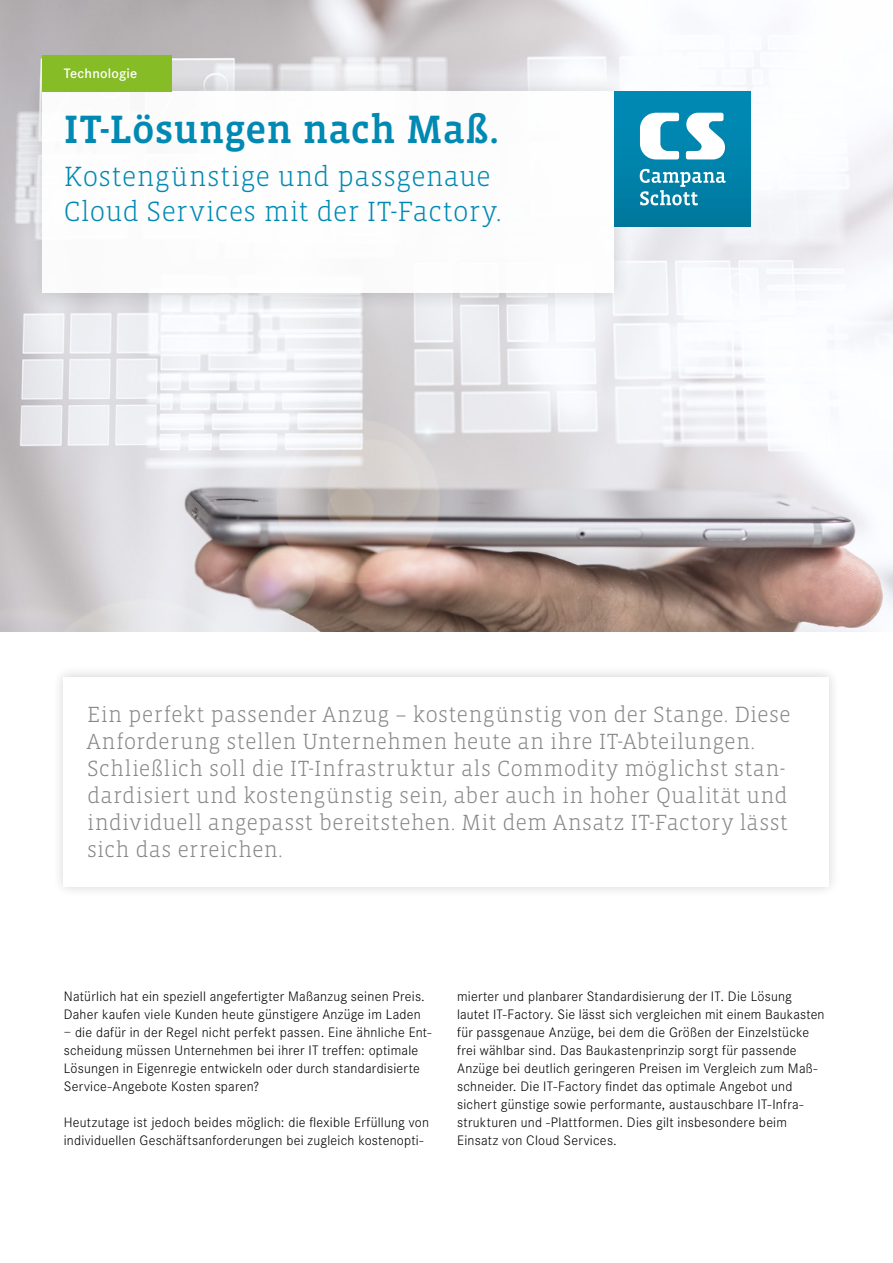
<style>
.page{position:relative;width:893px;height:1263px;background:#fff}
.page>*{position:absolute;margin:0;border:0;box-sizing:border-box;transform-origin:0 0}
.t1{font:500 40.5px "Vista Slab OT";letter-spacing:.005em;color:#0089b3}
.t2{font:300 28.5px/34.5px "Vista Slab OT";letter-spacing:.005em;color:#0089b3}
.t3{font:300 22.5px/27px "Vista Slab OT";letter-spacing:.01em;color:#878787}
.t4{font:300 14.25px/18px "Corporate S";letter-spacing:.015em;color:#000}
.t5{font:600 14.25px "Corporate S";letter-spacing:.015em;color:#fff}
</style>
<div class="page">
<img style="left:0;top:0;width:893px;height:631px">
<div style="left:23px;top:72px;width:611px;height:241px;background:#000;opacity:.2"></div>
<div style="left:43px;top:91px;width:571px;height:202px;background:#fff"></div>
<img style="left:614px;top:91px;width:136px;height:135px">
<svg style="left:640px;top:113px;width:86px;height:92px"></svg>
<div style="left:43px;top:55px;width:129px;height:36px;background:#86bc25"></div>
<div style="left:52px;top:665px;width:789px;height:234px;background:#000;opacity:.2"></div>
<div style="left:64px;top:677px;width:765px;height:210px;background:#fff"></div>
<p class="t5" style="left:64px;top:66px;width:75px">Technologie</p>
<h1 class="t1" style="left:64px;top:109px;width:437px">IT-Lösungen nach Maß.</h1>
<h2 class="t2" style="left:64px;top:160px;width:440px">Kostengünstige und passgenaue<br>Cloud Services mit der IT-Factory.</h2>
<p class="t3" style="left:87px;top:701px;width:705px">Ein perfekt passender Anzug – kostengünstig von der Stange. Diese Anforderung stellen Unternehmen heute an ihre IT-Abteilungen.<br>Schließlich soll die IT-Infrastruktur als Commodity möglichst stan&shy;dardisiert und kostengünstig sein, aber auch in hoher Qualität und individuell angepasst bereitstehen. Mit dem Ansatz IT-Factory lässt sich das erreichen.</p>
<p class="t4" style="left:64px;top:987px;width:363px">Natürlich hat ein speziell angefertigter Maßanzug seinen Preis.<br>Daher kaufen viele Kunden heute günstigere Anzüge im Laden</p>
<p class="t4" style="left:64px;top:1023px;width:369px">– die dafür in der Regel nicht perfekt passen. Eine ähnliche Ent&shy;scheidung müssen Unternehmen bei ihrer IT treffen: optimale Lösungen in Eigenregie entwickeln oder durch standardisierte Service-Angebote Kosten sparen?</p>
<p class="t4" style="left:64px;top:1113px;width:367px">Heutzutage ist jedoch beides möglich: die flexible Erfüllung von individuellen Geschäftsanforderungen bei zugleich kostenopti-</p>
<p class="t4" style="left:457px;top:987px;width:369px">mierter und planbarer Standardisierung der IT. Die Lösung lautet IT-Factory. Sie lässt sich vergleichen mit einem Baukasten für passgenaue Anzüge, bei dem die Größen der Einzelstücke frei wählbar sind. Das Baukastenprinzip sorgt für passende Anzüge bei deutlich geringeren Preisen im Vergleich zum Maß&shy;schneider. Die IT-Factory findet das optimale Angebot und sichert günstige sowie performante, austauschbare IT-Infra&shy;strukturen und -Plattformen. Dies gilt insbesondere beim Einsatz von Cloud Services.</p>
</div>
